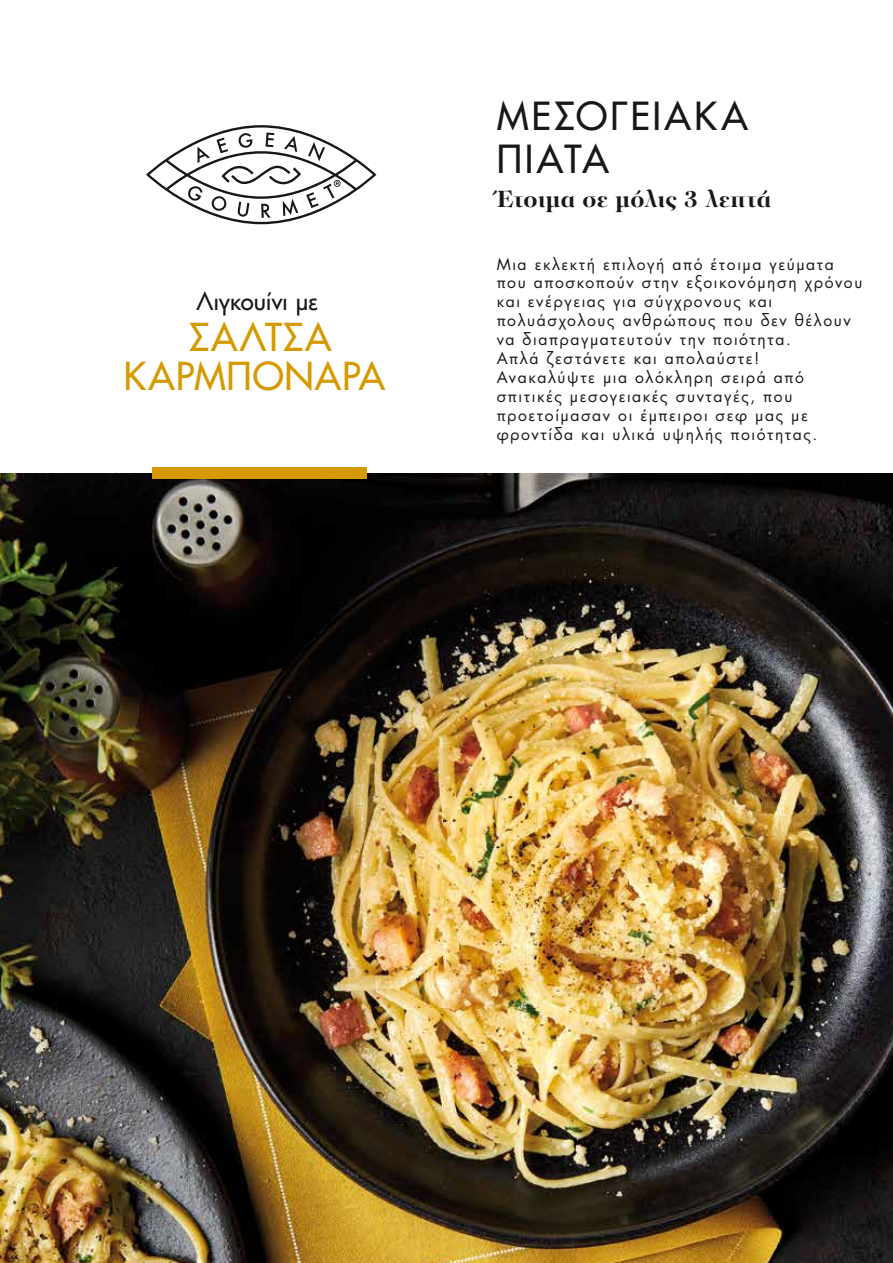
<style>
.page{position:relative;width:893px;height:1263px;background:#fff}
.page>*{position:absolute;margin:0;border:0;box-sizing:border-box;transform-origin:0 0}
.t1{font:500 37.65px/43.8px "Futura LTW1 G";letter-spacing:.075em;color:#1a171c}
.t2{font:500 37.5px/39px "Futura LTW1 G";letter-spacing:.025em;color:#d59a00;text-align:center}
.t3{font:700 24px "PF Regal Display Pro";letter-spacing:.01em;color:#1a171c}
.t4{font:500 24px "Futura LTW1 G";letter-spacing:.01em;color:#1a171c}
.t5{font:15.75px/18.9px "Futura LTW1 G";letter-spacing:.1em;color:#1a171c}
</style>
<div class="page">
<img style="left:0;top:473px;width:893px;height:790px">
<div style="left:152px;top:467px;width:215px;height:12px;background:#d59a00"></div>
<svg style="left:146px;top:125px;width:230px;height:99px"></svg>
<h3 class="t4" style="left:197px;top:281px;width:123px">Λιγκουίνι με</h3>
<h2 class="t2" style="left:123px;top:314px;width:263px">ΣΑΛΤΣΑ<br>ΚΑΡΜΠΟΝΑΡΑ</h2>
<h1 class="t1" style="left:497px;top:90px;width:253px">ΜΕΣΟΓΕΙΑΚΑ<br>ΠΙΑΤΑ</h1>
<h3 class="t3" style="left:497px;top:185px;width:276px">Έτοιµα σε µόλις 3 λεπτά</h3>
<p class="t5" style="left:497px;top:253px;width:367px">Μια εκλεκτή επιλογή από έτοιμα γεύματα που αποσκοπούν στην εξοικονόμηση χρόνου και ενέργειας για σύγχρονους και πολυάσχολους ανθρώπους που δεν θέλουν να διαπραγματευτούν την ποιότητα.<br>Απλά ζεστάνετε και απολαύστε!<br>Ανακαλύψτε μια ολόκληρη σειρά από σπιτικές μεσογειακές συνταγές, που προετοίμασαν οι έμπειροι σεφ μας με φροντίδα και υλικά υψηλής ποιότητας.</p>
</div>
